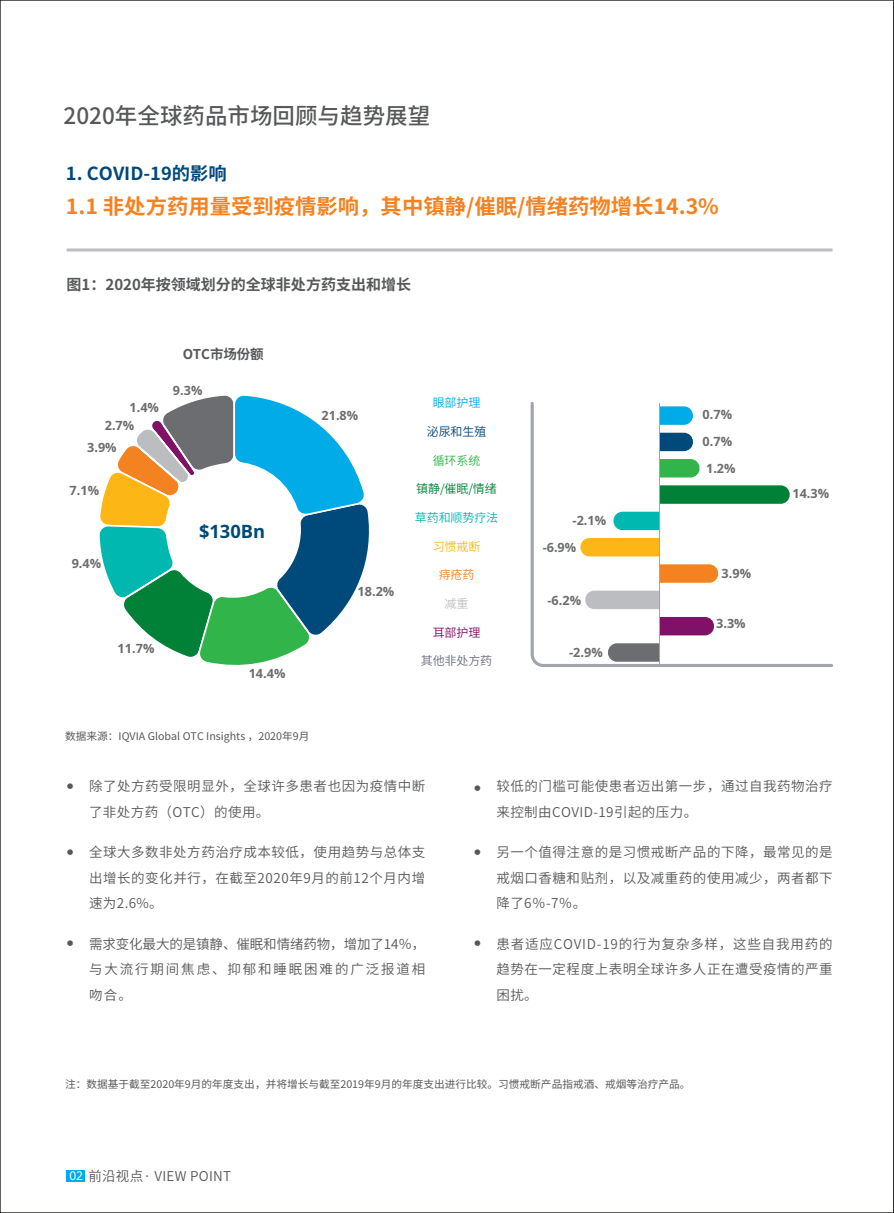
<style>
.page{position:relative;width:894px;height:1213px;background:#fff}
.page>*{position:absolute;margin:0;border:0;box-sizing:border-box;transform-origin:0 0}
.t1{font:500 22.5px "Source Han Sans CN";color:#57585a}
.t2{font:700 21px "Source Han Sans CN";color:#f58220}
.t3{font:700 18.3px "Noto Sans";color:#00497b}
.t4{font:700 18px "Source Han Sans CN";color:#00497b}
.t5{font:700 15px "Source Han Sans CN";color:#57585a}
.t6{font:13.5px/25.5px "Source Han Sans CN";letter-spacing:.04em;color:#57585a;text-align:justify}
.t7{font:13.5px "Source Han Sans CN";letter-spacing:.02em;color:#57585a}
.t8{font:700 13.5px "Source Han Sans CN";letter-spacing:-.01em;color:#57585a}
.t9{font:700 12.6px/26.7px "Noto Sans";color:#6c6d70}
.t10{font:12px "Source Han Sans CN";color:#018138}
.t11{font:12px "Source Han Sans CN";letter-spacing:-.01em;color:#00b8af}
.t12{font:12px "Source Han Sans CN";letter-spacing:-.01em;color:#686f7e}
.t13{font:12px "Source Han Sans CN";letter-spacing:-.01em;color:#00497b}
.t14{font:12px "Source Han Sans CN";color:#00abe7}
.t15{font:12px "Source Han Sans CN";color:#31b44a}
.t16{font:12px "Source Han Sans CN";color:#fcb615}
.t17{font:12px "Source Han Sans CN";color:#811067}
.t18{font:12px "Source Han Sans CN";color:#f58220}
.t19{font:12px "Noto Sans";color:#fff}
.t20{font:12px "Source Han Sans CN";color:#bcbdc0}
.t21{font:10.5px "Source Han Sans CN";color:#57585a}
.t22{font:300 7.5px "Adobe Song Std";color:#57585a}
</style>
<div class="page">
<hr style="left:67px;top:248px;width:765px;height:3px;background:#bcbdc0">
<div style="left:67px;top:1170px;width:18px;height:11px;background:#00abe7"></div>
<svg style="left:530px;top:402px;width:303px;height:265px"></svg>
<hr style="left:659px;top:403px;width:1px;height:263px;background:#a1a5ae">
<svg style="left:99px;top:395px;width:270px;height:270px"></svg>
<svg style="left:893px;top:0;width:1px;height:1212px"></svg>
<h1 class="t1" style="left:64px;top:103px;width:368px">2020年全球药品市场回顾与趋势展望</h1>
<h3 class="t4" style="left:66px;top:163px;width:162px">1. COVID-19的影响</h3>
<h2 class="t2" style="left:66px;top:195px;width:654px">1.1 非处方药用量受到疫情影响，其中镇静/催眠/情绪药物增长14.3%</h2>
<p class="t5" style="left:67px;top:276px;width:346px">图1：2020年按领域划分的全球非处方药支出和增长</p>
<p class="t8" style="left:183px;top:346px;width:82px">OTC市场份额</p>
<p class="t9" style="left:129px;top:394px;width:31px">1.4%</p>
<p class="t9" style="left:105px;top:412px;width:31px">2.7%</p>
<p class="t9" style="left:87px;top:434px;width:31px">3.9%</p>
<p class="t9" style="left:70px;top:477px;width:31px">7.1%</p>
<p class="t9" style="left:72px;top:550px;width:31px">9.4%</p>
<p class="t9" style="left:173px;top:377px;width:31px">9.3%</p>
<h3 class="t3" style="left:199px;top:518px;width:68px">$130Bn</h3>
<p class="t9" style="left:118px;top:635px;width:38px">11.7%</p>
<p class="t9" style="left:249px;top:660px;width:38px">14.4%</p>
<p class="t9" style="left:321px;top:402px;width:38px">21.8%</p>
<p class="t9" style="left:357px;top:578px;width:38px">18.2%</p>
<p class="t21" style="left:65px;top:730px;width:246px">数据来源：IQVIA Global OTC Insights ，2020年9月</p>
<p class="t14" style="left:432px;top:396px;width:49px">眼部护理</p>
<p class="t13" style="left:426px;top:424px;width:61px">泌尿和生殖</p>
<p class="t15" style="left:432px;top:453px;width:49px">循环系统</p>
<p class="t10" style="left:416px;top:482px;width:82px">镇静/催眠/情绪</p>
<p class="t11" style="left:415px;top:510px;width:85px">草药和顺势疗法</p>
<p class="t16" style="left:432px;top:539px;width:49px">习惯戒断</p>
<p class="t18" style="left:438px;top:568px;width:37px">痔疮药</p>
<p class="t20" style="left:444px;top:596px;width:25px">减重</p>
<p class="t17" style="left:432px;top:625px;width:49px">耳部护理</p>
<p class="t12" style="left:421px;top:654px;width:73px">其他非处方药</p>
<p class="t9" style="left:542px;top:507px;width:65px;text-indent:30px">-2.1% -6.9%</p>
<p class="t9" style="left:547px;top:587px;width:35px">-6.2%</p>
<p class="t9" style="left:569px;top:639px;width:35px">-2.9%</p>
<p class="t9" style="left:702px;top:401px;width:35px">0.7%<br>0.7%<br>1.2%</p>
<p class="t9" style="left:721px;top:560px;width:31px">3.9%</p>
<p class="t9" style="left:716px;top:610px;width:31px">3.3%</p>
<p class="t9" style="left:792px;top:480px;width:38px">14.3%</p>
<p class="t6" style="left:89px;top:773px;width:338px">除了处方药受限明显外，全球许多患者也因为疫情中断了非处方药（OTC）的使用。</p>
<p class="t6" style="left:89px;top:839px;width:338px">全球大多数非处方药治疗成本较低，使用趋势与总体支出增长的变化并行，在截至2020年9月的前12个月内增速为2.6%。</p>
<p class="t6" style="left:89px;top:931px;width:338px">需求变化最大的是镇静、催眠和情绪药物，增加了14％，与大流行期间焦虑、抑郁和睡眠困难的广泛报道相吻合。</p>
<p class="t22" style="left:66px;top:781px;width:9px">●</p>
<p class="t6" style="left:496px;top:773px;width:338px">较低的门槛可能使患者迈出第一步，通过自我药物治疗来控制由COVID-19引起的压力。</p>
<p class="t6" style="left:496px;top:839px;width:338px">另一个值得注意的是习惯戒断产品的下降，最常见的是戒烟口香糖和贴剂，以及减重药的使用减少，两者都下降了6％-7％。</p>
<p class="t6" style="left:496px;top:931px;width:338px">患者适应COVID-19的行为复杂多样，这些自我用药的趋势在一定程度上表明全球许多人正在遭受疫情的严重困扰。</p>
<p class="t22" style="left:473px;top:783px;width:9px">●</p>
<p class="t22" style="left:66px;top:848px;width:9px">●</p>
<p class="t22" style="left:473px;top:848px;width:9px">●</p>
<p class="t22" style="left:66px;top:938px;width:9px">●</p>
<p class="t22" style="left:473px;top:938px;width:9px">●</p>
<p class="t21" style="left:65px;top:1078px;width:626px">注：数据基于截至2020年9月的年度支出，并将增长与截至2019年9月的年度支出进行比较。习惯戒断产品指戒酒、戒烟等治疗产品。</p>
<p class="t7" style="left:88px;top:1168px;width:144px">前沿视点· VIEW POINT</p>
<p class="t19" style="left:69px;top:1167px;width:15px">02</p>
</div>
